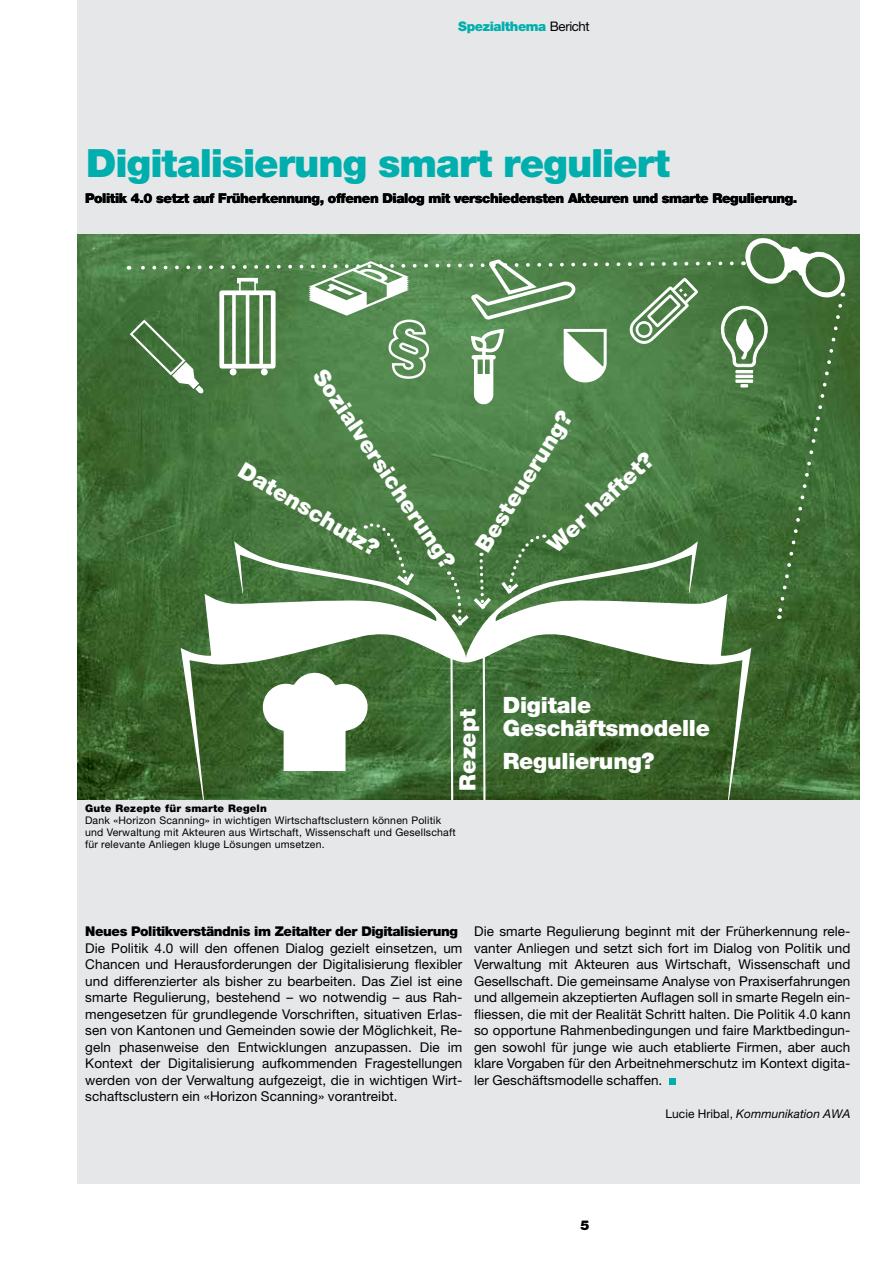
<style>
.page{position:relative;width:893px;height:1263px;background:#fff}
.page>*{position:absolute;margin:0;border:0;box-sizing:border-box;transform-origin:0 0}
.t1{font:900 39px "Helvetica Neue LT Std";letter-spacing:-.025em;color:#00afad}
.t2{font:900 22.5px/22.5px "Helvetica Neue LT Std";letter-spacing:-.01em;color:#fff}
.t3{font:13.5px/16.5px "Helvetica Neue LT Std";letter-spacing:.005em;color:#000;text-align:justify}
.t4{font:900 13.5px "Helvetica Neue LT Std";letter-spacing:-.03em;color:#000}
.t5{font:900 13.2px "Helvetica Neue LT Std";letter-spacing:-.03em;color:#00afad}
.t6{font:italic 12px "Helvetica Neue LT Std";letter-spacing:.005em;color:#000}
.t7{font:10.5px/12px "Helvetica Neue LT Std";letter-spacing:.02em;color:#000}
.t8{font:900 10.5px "Helvetica Neue LT Std";letter-spacing:.02em;color:#000}
.s1{font-weight:400;color:#000}
.s2{font-style:normal}
</style>
<div class="page">
<div style="left:77px;top:0;width:783px;height:1184px;background:#e6e7e8"></div>
<div style="left:669px;top:1078px;width:7px;height:7px;background:#00afad"></div>
<img style="left:77px;top:235px;width:783px;height:565px">
<svg style="left:129px;top:234px;width:717px;height:566px;background:#5b8553"></svg>
<p class="t5" style="left:458px;top:18px;width:133px">Spezialthema <span class="s1">Bericht</span></p>
<h1 class="t1" style="left:86px;top:140px;width:585px">Digitalisierung smart reguliert</h1>
<p class="t4" style="left:85px;top:190px;width:714px">Politik 4.0 setzt auf Früherkennung, offenen Dialog mit verschiedensten Akteuren und smarte Regulierung.</p>
<h2 class="t2" style="left:328px;top:365px;width:237px;rotate:56deg">Sozialversicherung?</h2>
<h2 class="t2" style="left:246px;top:458px;width:161px;rotate:31deg">Datenschutz?</h2>
<h2 class="t2" style="left:471px;top:544px;width:164px;rotate:-58deg">Besteuerung?</h2>
<h2 class="t2" style="left:543px;top:540px;width:136px;rotate:-43deg">Wer haftet?</h2>
<h2 class="t2" style="left:456px;top:791px;width:84px;rotate:-90deg">Rezept</h2>
<h2 class="t2" style="left:503px;top:694px;width:209px">Digitale<br>Geschäftsmodelle</h2>
<h2 class="t2" style="left:503px;top:749px;width:153px">Regulierung?</h2>
<p class="t8" style="left:85px;top:802px;width:183px">Gute Rezepte für smarte Regeln</p>
<p class="t7" style="left:85px;top:814px;width:372px">Dank «Horizon Scanning» in wichtigen Wirtschaftsclustern können Politik und Verwaltung mit Akteuren aus Wirtschaft, Wissenschaft und Gesellschaft für relevante Anliegen kluge Lösungen umsetzen.</p>
<p class="t4" style="left:85px;top:923px;width:374px">Neues Politikverständnis im Zeitalter der Digitalisierung</p>
<p class="t3" style="left:85px;top:939px;width:379px">Die Politik 4.0 will den offenen Dialog gezielt einsetzen, um Chancen und Herausforderungen der Digitalisierung flexibler und differenzierter als bisher zu bearbeiten. Das Ziel ist eine smarte Regulierung, bestehend – wo notwendig – aus Rah&shy;mengesetzen für grundlegende Vorschriften, situativen Erlas&shy;sen von Kantonen und Gemeinden sowie der Möglichkeit, Re&shy;geln phasenweise den Entwicklungen anzupassen. Die im Kontext der Digitalisierung aufkommenden Fragestellungen werden von der Verwaltung aufgezeigt, die in wichtigen Wirt&shy;schaftsclustern ein «Horizon Scanning» vorantreibt.</p>
<p class="t3" style="left:474px;top:923px;width:378px">Die smarte Regulierung beginnt mit der Früherkennung rele&shy;vanter Anliegen und setzt sich fort im Dialog von Politik und Verwaltung mit Akteuren aus Wirtschaft, Wissenschaft und Gesellschaft. Die gemeinsame Analyse von Praxiserfahrungen und allgemein akzeptierten Auflagen soll in smarte Regeln ein&shy;fliessen, die mit der Realität Schritt halten. Die Politik 4.0 kann so opportune Rahmenbedingungen und faire Marktbedingun&shy;gen sowohl für junge wie auch etablierte Firmen, aber auch klare Vorgaben für den Arbeitnehmerschutz im Kontext digita&shy;ler Geschäftsmodelle schaffen.</p>
<p class="t6" style="left:665px;top:1106px;width:186px"><span class="s2">Lucie Hribal,</span> Kommunikation AWA</p>
<p class="t4" style="left:581px;top:1217px;width:11px">5</p>
</div>
